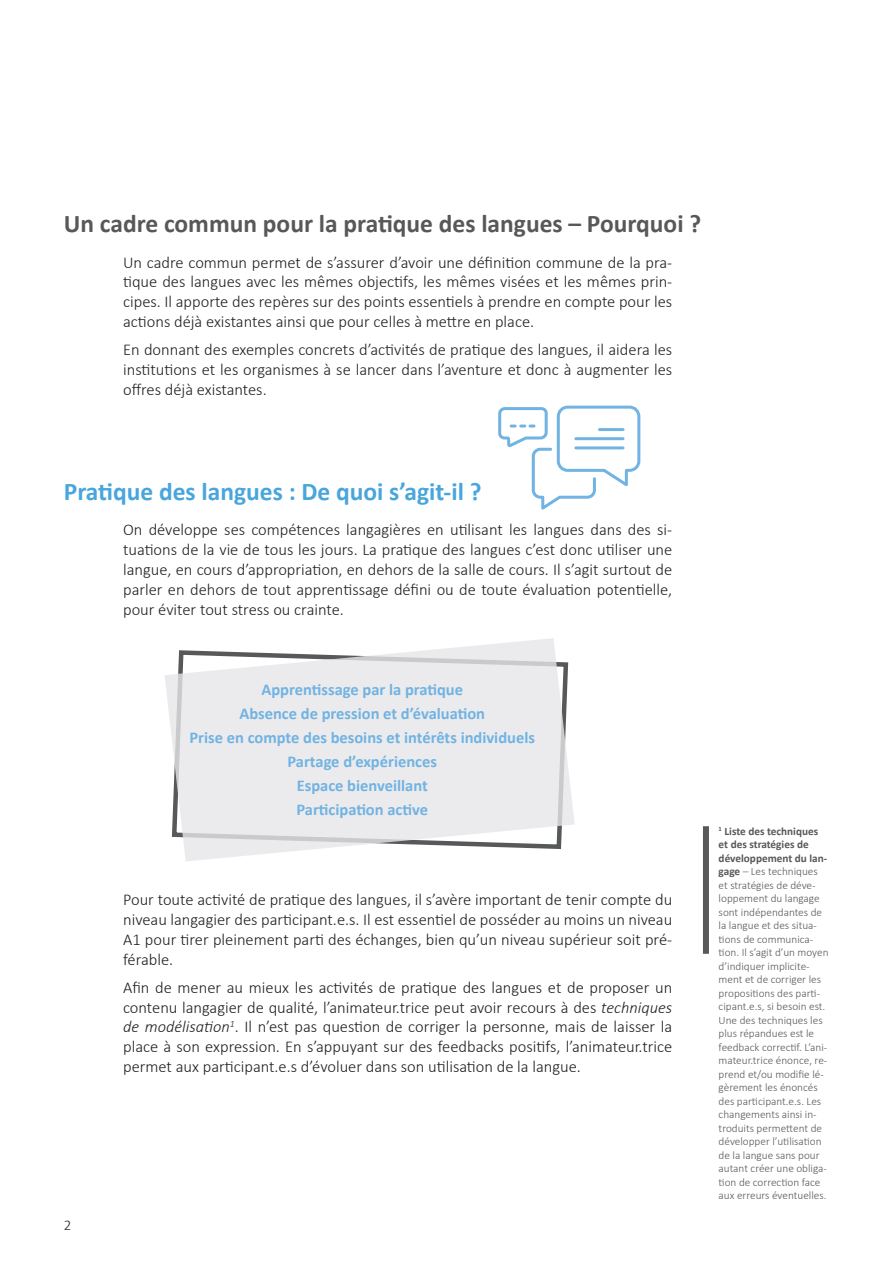
<style>
.page{position:relative;width:893px;height:1263px;background:#fff}
.page>*{position:absolute;margin:0;border:0;box-sizing:border-box;transform-origin:0 0}
.ZT_gpl{font:700 25.5px "Calibri";color:#57585a}
.ZT_gpl-2{font:700 25.5px "Calibri";color:#48a6dc}
.txt_gpl{font:300 16.5px/19.8px "Calibri";color:#231f20;text-align:justify}
.txt_gpl-2{font:700 16.5px "Calibri";color:#71b3e2}
.t1{font:300 15px "Calibri";color:#231f20}
.txt_gpl-3{font:300 11.25px/13.5px "Calibri";color:#57585a}
.s1{font-style:italic}
.s2{font-weight:700}
</style>
<div class="page">
<svg style="left:498px;top:405px;width:143px;height:105px"></svg>
<svg style="left:165px;top:638px;width:410px;height:223px;fill:#ebebed"></svg>
<div style="left:703px;top:826px;width:6px;height:128px;background:#57585a"></div>
<p class="ZT_gpl" style="left:64px;top:205px;width:639px">Un cadre commun pour la pratique des langues – Pourquoi ?</p>
<p class="txt_gpl" style="left:123px;top:252px;width:551px">Un cadre commun permet de s’assurer d’avoir une définition commune de la pra&shy;tique des langues avec les mêmes objectifs, les mêmes visées et les mêmes prin&shy;cipes. Il apporte des repères sur des points essentiels à prendre en compte pour les actions déjà existantes ainsi que pour celles à mettre en place.</p>
<p class="txt_gpl" style="left:123px;top:340px;width:551px">En donnant des exemples concrets d’activités de pratique des langues, il aidera les institutions et les organismes à se lancer dans l’aventure et donc à augmenter les offres déjà existantes.</p>
<p class="ZT_gpl-2" style="left:64px;top:473px;width:419px">Pratique des langues : De quoi s’agit-il ?</p>
<p class="txt_gpl" style="left:123px;top:520px;width:551px">On développe ses compétences langagières en utilisant les langues dans des si&shy;tuations de la vie de tous les jours. La pratique des langues c’est donc utiliser une langue, en cours d’appropriation, en dehors de la salle de cours. Il s’agit surtout de parler en dehors de tout apprentissage défini ou de toute évaluation potentielle, pour éviter tout stress ou crainte.</p>
<p class="txt_gpl-2" style="left:261px;top:678px;width:203px">Apprentissage par la pratique</p>
<p class="txt_gpl-2" style="left:239px;top:702px;width:247px">Absence de pression et d’évaluation</p>
<p class="txt_gpl-2" style="left:190px;top:726px;width:347px">Prise en compte des besoins et intérêts individuels</p>
<p class="txt_gpl-2" style="left:287px;top:750px;width:151px">Partage d’expériences</p>
<p class="txt_gpl-2" style="left:297px;top:774px;width:133px">Espace bienveillant</p>
<p class="txt_gpl-2" style="left:296px;top:798px;width:133px">Participation active</p>
<p class="txt_gpl" style="left:123px;top:889px;width:551px">Pour toute activité de pratique des langues, il s’avère important de tenir compte du niveau langagier des participant.e.s. Il est essentiel de posséder au moins un niveau A1 pour tirer pleinement parti des échanges, bien qu’un niveau supérieur soit pré&shy;férable.</p>
<p class="txt_gpl" style="left:123px;top:977px;width:551px">Afin de mener au mieux les activités de pratique des langues et de proposer un contenu langagier de qualité, l’animateur.trice peut avoir recours à des <span class="s1">techniques de modélisation</span><sup>1</sup>. Il n’est pas question de corriger la personne, mais de laisser la place à son expression. En s’appuyant sur des feedbacks positifs, l’animateur.trice permet aux participant.e.s d’évoluer dans son utilisation de la langue.</p>
<p class="t1" style="left:64px;top:1215px;width:9px">2</p>
<p class="txt_gpl-3" style="left:719px;top:824px;width:111px"><sup>1</sup> <span class="s2">Liste des techniques et des stratégies de développement du lan&shy;gage</span> – Les techniques et stratégies de déve&shy;loppement du langage sont indépendantes de la langue et des situa&shy;tions de communica&shy;tion. Il s’agit d’un moyen d’indiquer implicite&shy;ment et de corriger les propositions des parti&shy;cipant.e.s, si besoin est.<br>Une des techniques les plus répandues est le feedback correctif. L’ani&shy;mateur.trice énonce, re&shy;prend et/ou modifie lé&shy;gèrement les énoncés des participant.e.s. Les changements ainsi in&shy;troduits permettent de développer l’utilisation de la langue sans pour autant créer une obliga&shy;tion de correction face aux erreurs éventuelles.</p>
</div>
